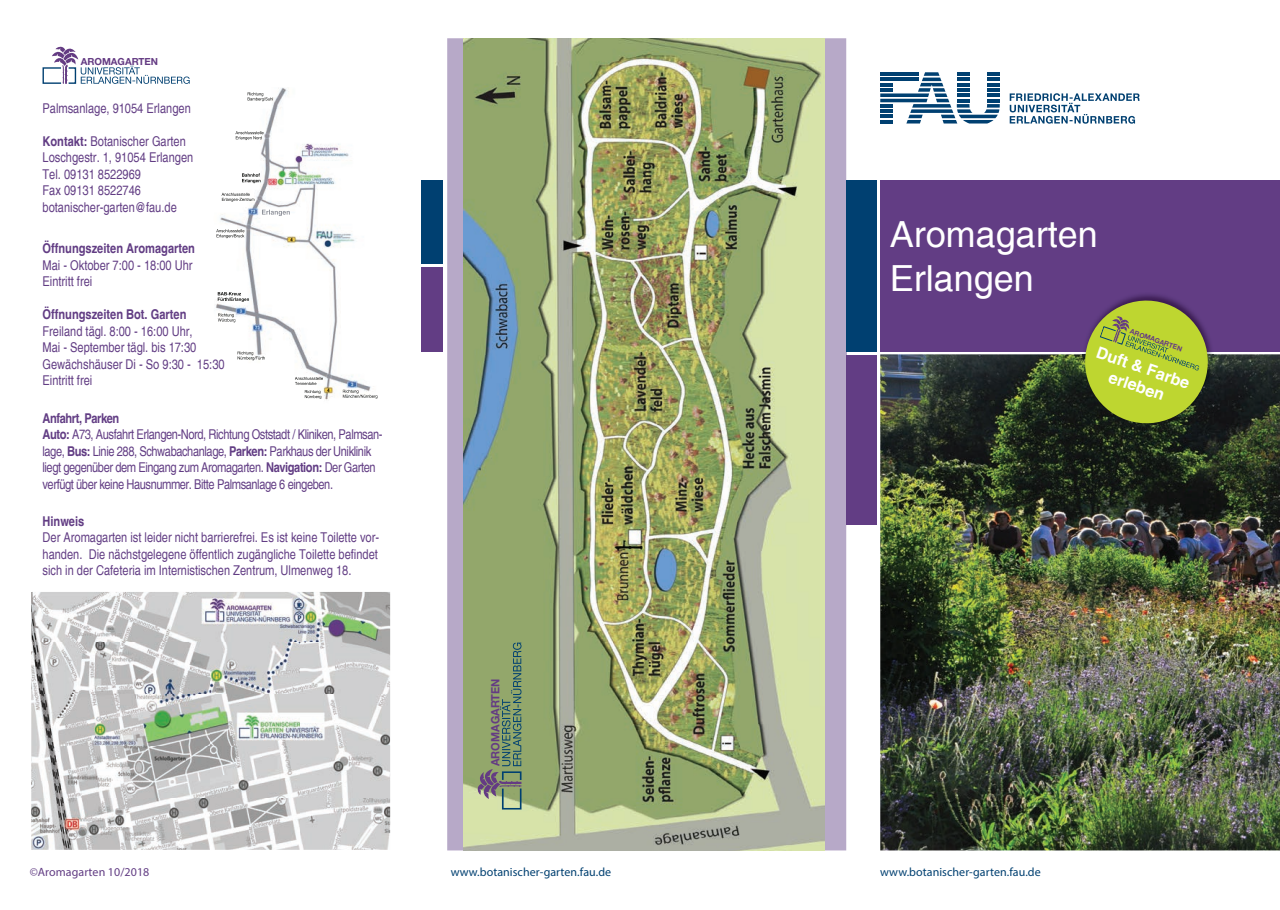
<style>
.page{position:relative;width:1280px;height:910px;background:#fff}
.page>*{position:absolute;margin:0;border:0;box-sizing:border-box;transform-origin:0 0}
.t1{font:36px/43.2px "Helvetica";color:#fff}
.t2{font:700 16.2px/19.5px "Helvetica";color:#fff;text-align:center}
.t3{font:condensed 13.5px/16.5px "Helvetica";color:#623d84}
.t4{font:condensed 13.5px/16.5px "Helvetica";letter-spacing:-.03em;color:#623d84}
.t5{font:700 condensed 13.5px "Helvetica";color:#623d84}
.t6{font:12px "Myriad Pro";letter-spacing:.005em;color:#004071}
.t7{font:12px "Myriad Pro";letter-spacing:.005em;color:#623d84}
.t8{font:700 11.55px "Helvetica Neue LT Com";color:#643b83;scale:.96 1}
.t9{font:700 9.75px "Helvetica Neue LT Com";color:#643b83}
.t10{font:700 6.9px "Helvetica Neue LT Com";color:#643b83}
.s1{font-weight:700}
</style>
<div class="page">
<div style="left:846px;top:354px;width:31px;height:171px;background:#623d84"></div>
<div style="left:447px;top:38px;width:399px;height:812px;background:#b7a9c8"></div>
<div style="left:846px;top:180px;width:31px;height:171px;background:#004071"></div>
<svg style="left:1010px;top:93px;width:130px;height:31px"></svg>
<svg style="left:880px;top:72px;width:120px;height:52px"></svg>
<div style="left:421px;top:180px;width:21px;height:84px;background:#004071"></div>
<div style="left:421px;top:267px;width:21px;height:85px;background:#623d84"></div>
<svg style="left:215px;top:87px;width:163px;height:313px"></svg>
<img style="left:463px;top:38px;width:362px;height:812px">
<svg style="left:43px;top:47px;width:147px;height:37px"></svg>
<div style="left:880px;top:180px;width:400px;height:171px;background:#623d84"></div>
<img style="left:880px;top:354px;width:400px;height:496px">
<svg style="left:31px;top:592px;width:360px;height:258px"></svg>
<svg style="left:1077px;top:294px;width:138px;height:137px;background:#89943b"></svg>
<svg style="left:478px;top:643px;width:46px;height:166px;background:#879c70"></svg>
<p class="t9" style="left:81px;top:55px;width:79px">AROMAGARTEN</p>
<p class="t3" style="left:43px;top:100px;width:150px">Palmsanlage, 91054 Erlangen</p>
<p class="t3" style="left:43px;top:133px;width:152px"><span class="s1">Kontakt:</span> Botanischer Garten<br>Loschgestr. 1, 91054 Erlangen<br>Tel. 09131 8522969<br>Fax 09131 8522746 botanischer-garten@fau.de</p>
<p class="t5" style="left:43px;top:239px;width:154px">Öffnungszeiten Aromagarten</p>
<p class="t3" style="left:43px;top:256px;width:152px">Mai - Oktober 7:00 - 18:00 Uhr<br>Eintritt frei</p>
<p class="t5" style="left:43px;top:305px;width:145px">Öffnungszeiten Bot. Garten</p>
<p class="t3" style="left:43px;top:322px;width:184px">Freiland tägl. 8:00 - 16:00 Uhr,<br>Mai - September tägl. bis 17:30<br>Gewächshäuser Di - So 9:30 - 15:30<br>Eintritt frei</p>
<p class="t4" style="left:43px;top:409px;width:341px"><span class="s1">Anfahrt, Parken<br>Auto:</span> A73, Ausfahrt Erlangen-Nord, Richtung Oststadt / Kliniken, Palmsan&shy;lage, <span class="s1">Bus:</span> Linie 288, Schwabachanlage, <span class="s1">Parken:</span> Parkhaus der Uniklinik liegt gegenü ber dem Eingang zum Aromagarten. <span class="s1">Navigation:</span> Der Garten verfügt über keine Hausnummer. Bitte Palmsanlage 6 eingeben.</p>
<p class="t5" style="left:43px;top:512px;width:43px">Hinweis</p>
<p class="t3" style="left:43px;top:529px;width:338px;text-align:justify">Der Aromagarten ist leider nicht barrierefrei. Es ist keine Toilette vor&shy;handen. Die nächstgelegene öffentlich zugängliche Toilette befindet sich in der Cafeteria im Internistischen Zentrum, Ulmenweg 18.</p>
<p class="t7" style="left:30px;top:865px;width:121px">©Aromagarten 10/2018</p>
<h1 class="t1" style="left:890px;top:214px;width:210px">Aromagarten<br>Erlangen</h1>
<p class="t10" style="left:1132px;top:327px;width:56px;rotate:19deg">AROMAGARTEN</p>
<p class="t2" style="left:1100px;top:343px;width:99px;rotate:19deg">Duft &amp; Farbe erleben</p>
<p class="t8" style="left:488px;top:766px;width:93px;rotate:-90deg">AROMAGARTEN</p>
<p class="t6" style="left:451px;top:865px;width:162px">www.botanischer-garten.fau.de</p>
<p class="t6" style="left:880px;top:865px;width:162px">www.botanischer-garten.fau.de</p>
</div>
